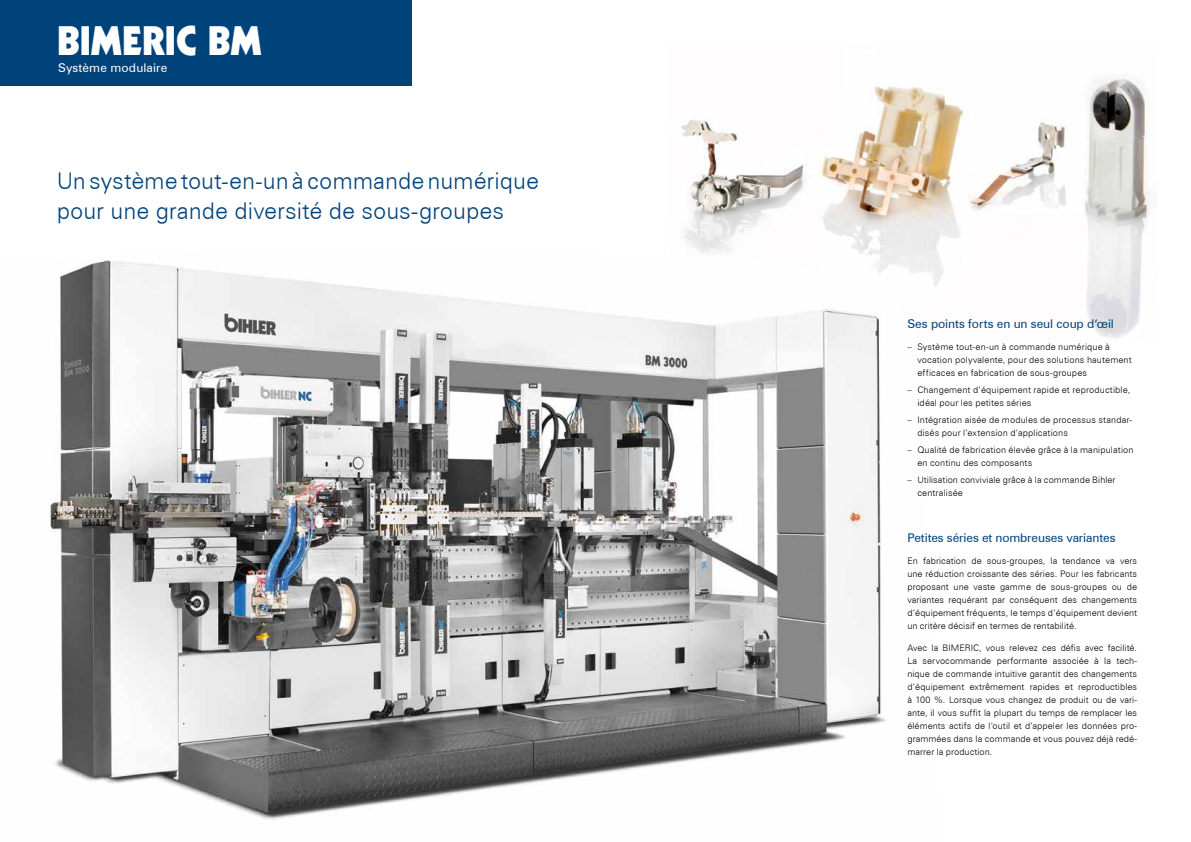
<style>
.page{position:relative;width:1191px;height:842px;background:#fff}
.page>*{position:absolute;margin:0;border:0;box-sizing:border-box;transform-origin:0 0}
.t1{font:900 40px "Kabel";color:#fff}
.t2{font:300 23px/30px "Zurich BT";color:#00427a}
.t3{font:12px "Zurich BT";letter-spacing:-.01em;color:#00427a}
.t4{font:12px "Zurich BT";letter-spacing:.01em;color:#fff}
.t5{font:300 9px/13px "Zurich BT";letter-spacing:.01em;color:#000}
</style>
<div class="page">
<img style="left:681px;top:77px;width:469px;height:261px">
<img style="left:50px;top:251px;width:889px;height:569px">
<div style="left:0;top:0;width:411px;height:85px;background:#00427a"></div>
<h1 class="t1" style="left:57px;top:15px;width:21px">BIMERIC</h1>
<h1 class="t1" style="left:207px;top:15px;width:27px">BM</h1>
<h3 class="t4" style="left:58px;top:60px;width:111px">Système modulaire</h3>
<h2 class="t2" style="left:57px;top:166px;width:483px">Un système tout-en-un à commande numérique pour une grande diversité de sous-groupes</h2>
<h3 class="t3" style="left:907px;top:316px;width:208px">Ses points forts en un seul coup d‘œil</h3>
<p class="t5" style="left:917px;top:340px;width:216px;text-indent:-10px">– Système tout-en-un à commande numérique à vocation polyvalente, pour des solutions hautement efficaces en fabrication de sous-groupes</p>
<p class="t5" style="left:917px;top:383px;width:214px;text-indent:-10px">– Changement d‘équipement rapide et reproductible, idéal pour les petites séries</p>
<p class="t5" style="left:917px;top:413px;width:216px;text-indent:-10px">– Intégration aisée de modules de processus standar&shy;disés pour l‘extension d‘applications</p>
<p class="t5" style="left:917px;top:443px;width:218px;text-indent:-10px">– Qualité de fabrication élevée grâce à la manipulation en continu des composants</p>
<p class="t5" style="left:917px;top:473px;width:200px;text-indent:-10px">– Utilisation conviviale grâce à la commande Bihler centralisée</p>
<h3 class="t3" style="left:907px;top:530px;width:210px">Petites séries et nombreuses variantes</h3>
<p class="t5" style="left:907px;top:554px;width:231px;text-align:justify">En fabrication de sous-groupes, la tendance va vers une réduction croissante des séries. Pour les fabricants proposant une vaste gamme de sous-groupes ou de variantes requérant par conséquent des changements d‘équipement fréquents, le temps d‘équipement devient un critère décisif en termes de rentabilité.</p>
<p class="t5" style="left:907px;top:641px;width:231px;text-align:justify">Avec la BIMERIC, vous relevez ces défis avec facilité.<br>La servocommande performante associée à la tech&shy;nique de commande intuitive garantit des changements d‘équipement extrêmement rapides et reproductibles à 100 %. Lorsque vous changez de produit ou de vari&shy;ante, il vous suffit la plupart du temps de remplacer les éléments actifs de l‘outil et d‘appeler les données pro&shy;grammées dans la commande et vous pouvez déjà redé&shy;marrer la production.</p>
</div>
